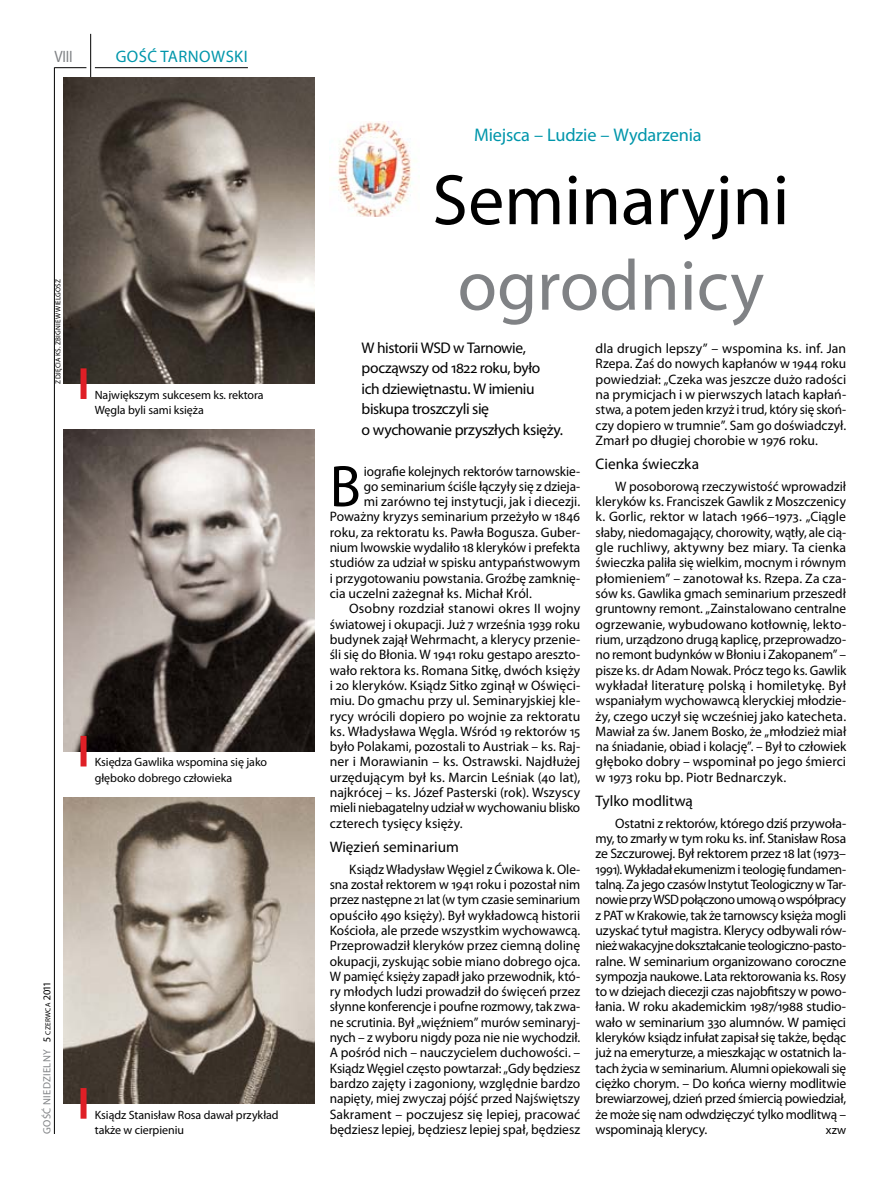
<style>
.page{position:relative;width:893px;height:1191px;background:#fff}
.page>*{position:absolute;margin:0;border:0;box-sizing:border-box;transform-origin:0 0}
.t1{font:72px "Myriad Pro";color:#000}
.t2{font:72px "Myriad Pro";color:#808285}
.t3{font:59.1px "Myriad Pro";color:#000}
.t4{font:18.3px "Myriad Pro";letter-spacing:-.005em;color:#0096ab}
.t5{font:16.65px "Myriad Pro";letter-spacing:.025em;color:#0096ab}
.t6{font:16.5px "Myriad Pro";color:#808285;scale:.9 1}
.t7{font:15.75px/20.4px "Myriad Pro";letter-spacing:-.025em;color:#000}
.t8{font:15.45px/20.4px "Myriad Pro";letter-spacing:-.03em;color:#000}
.t9{font:15.3px "Myriad Pro";color:#000}
.t10{font:13.65px/15.3px "Myriad Pro";color:#000;text-align:justify}
.t11{font:12.3px "Myriad Pro";color:#000}
.t12{font:12px/15.3px "Myriad Pro";letter-spacing:-.005em;color:#000}
.t13{font:10.5px "Myriad Pro";letter-spacing:.03em;color:#808285}
.t14{font:7.2px "Myriad Pro";letter-spacing:.02em;color:#000}
.s1{color:#000}
.s2{font-size:7.35px;color:#000}
.s3{font-size:15.45px}
</style>
<div class="page">
<hr style="left:54px;top:67px;width:1px;height:1067px;background:#000">
<hr style="left:90px;top:34px;width:1px;height:43px;background:#000">
<hr style="left:54px;top:67px;width:32px;height:1px;background:#000">
<hr style="left:95px;top:67px;width:153px;height:1px;background:#000">
<img style="left:337px;top:122px;width:75px;height:95px">
<img style="left:64px;top:77px;width:250px;height:307px">
<img style="left:64px;top:797px;width:250px;height:306px">
<img style="left:64px;top:429px;width:250px;height:322px">
<div style="left:81px;top:368px;width:6px;height:31px;background:#df1f26"></div>
<div style="left:81px;top:1088px;width:6px;height:30px;background:#df1f26"></div>
<div style="left:81px;top:736px;width:6px;height:30px;background:#df1f26"></div>
<p class="t6" style="left:54px;top:46px;width:22px">VIII</p>
<p class="t5" style="left:116px;top:46px;width:106px">gość tarn owski</p>
<p class="t14" style="left:54px;top:383px;width:106px;rotate:-90deg">Zdjęcia Ks. Zbigniew Wielgosz</p>
<p class="t12" style="left:95px;top:387px;width:170px">Największym sukcesem ks. rektora<br>Węgla byli sami księża</p>
<p class="t12" style="left:95px;top:754px;width:174px">Księdza Gawlika wspomina się jako głęboko dobrego człowieka</p>
<p class="t13" style="left:41px;top:1133px;width:153px;rotate:-90deg">Gość Niedzielny <span class="s1">5</span> <span class="s2">czerwca</span> <span class="s1">2011</span></p>
<p class="t12" style="left:95px;top:1106px;width:185px">Ksiądz Stanisław Rosa dawał przykład także w cierpieniu</p>
<h3 class="t4" style="left:474px;top:123px;width:229px">Miejsca – Ludzie – Wydarzenia</h3>
<h1 class="t1" style="left:432px;top:156px;width:359px">Seminaryjni</h1>
<h1 class="t2" style="left:458px;top:241px;width:308px">ogrodnicy</h1>
<p class="t8" style="left:362px;top:337px;width:180px">W historii WSD w Tarnowie, począwszy od 1822 roku, było ich dziewiętnastu. W imieniu</p>
<p class="t7" style="left:362px;top:398px;width:203px"><span class="s3">biskupa</span> troszczyli się<br>o wychowanie przyszłych księży.</p>
<p class="t10" style="left:596px;top:340px;width:252px">dla drugich lepszy” – wspomina ks. inf. Jan Rzepa. Zaś do nowych kapłanów w 1944 roku powiedział: „Czeka was jeszcze dużo radości na prymicjach i w pierwszych latach kapłań&shy;stwa, a potem jeden krzyż i trud, który się skoń&shy;czy dopiero w trumnie”. Sam go doświadczył.<br>Zmarł po długiej chorobie w 1976 roku.</p>
<p class="t9" style="left:596px;top:454px;width:105px">Cienka świeczka</p>
<p class="t10" style="left:596px;top:478px;width:252px;text-indent:20px">W posoborową rzeczywistość wprowadził kleryków ks. Franciszek Gawlik z Moszczenicy k. Gorlic, rektor w latach 1966–1973. „Ciągle słaby, niedomagający, chorowity, wątły, ale cią&shy;gle ruchliwy, aktywny bez miary. Ta cienka świeczka paliła się wielkim, mocnym i równym płomieniem” – zanotował ks. Rzepa. Za cza&shy;sów ks. Gawlika gmach seminarium przeszedł gruntowny remont. „Zainstalowano centralne ogrzewanie, wybudowano kotłownię, lekto&shy;rium, urządzono drugą kaplicę, przeprowadzo&shy;no remont budynków w Błoniu i Zakopanem” – pisze ks. dr Adam Nowak. Prócz tego ks. Gawlik wykładał literaturę polską i homiletykę. Był wspaniałym wychowawcą kleryckiej młodzie&shy;ży, czego uczył się wcześniej jako katecheta.<br>Mawiał za św. Janem Bosko, że „młodzież miał na śniadanie, obiad i kolację”. – Był to człowiek głęboko dobry – wspominał po jego śmierci w 1973 roku bp. Piotr Bednarczyk.</p>
<p class="t9" style="left:596px;top:791px;width:99px">Tylko modlitwą</p>
<p class="t10" style="left:596px;top:815px;width:252px;text-indent:20px">Ostatni z rektorów, którego dziś przywoła&shy;my, to zmarły w tym roku ks. inf. Stanisław Rosa ze Szczurowej. Był rektorem przez 18 lat (1973– 1991). Wykładał ekumenizm i teologię fundamen&shy;talną. Za jego czasów Instytut Teologiczny w Tar&shy;nowie przy WSD połączono umową o współpracy z PAT w Krakowie, tak że tarnowscy księża mogli uzyskać tytuł magistra. Klerycy odbywali rów&shy;nież wakacyjne dokształcanie teologiczno-pasto&shy;ralne. W seminarium organizowano coroczne sympozja naukowe. Lata rektorowania ks. Rosy to w dziejach diecezji czas najobfitszy w powo&shy;łania. W roku akademickim 1987/1988 studio&shy;wało w seminarium 330 alumnów. W pamięci kleryków ksiądz infułat zapisał się także, będąc już na emeryturze, a mieszkając w ostatnich la&shy;tach życia w seminarium. Alumni opiekowali się ciężko chorym. – Do końca wierny modlitwie brewiarzowej, dzień przed śmiercią powiedział, że może się nam odwdzięczyć tylko modlitwą – wspominają klerycy.</p>
<h2 class="t3" style="left:330px;top:450px;width:33px">B</h2>
<p class="t10" style="left:364px;top:463px;width:218px">iografie kolejnych rektorów tarnowskie-</p>
<p class="t10" style="left:364px;top:478px;width:218px">go seminarium ściśle łączyły się z dzieja-</p>
<p class="t10" style="left:364px;top:494px;width:218px">mi zarówno tej instytucji, jak i diecezji.</p>
<p class="t10" style="left:330px;top:509px;width:252px">Poważny kryzys seminarium przeżyło w 1846</p>
<p class="t10" style="left:330px;top:524px;width:252px">roku, za rektoratu ks. Pawła Bogusza. Guber-</p>
<p class="t10" style="left:330px;top:539px;width:252px">nium lwowskie wydaliło 18 kleryków i prefekta</p>
<p class="t10" style="left:330px;top:555px;width:252px">studiów za udział w spisku antypaństwowym</p>
<p class="t10" style="left:330px;top:570px;width:252px">i przygotowaniu powstania. Groźbę zamknię-</p>
<p class="t10" style="left:330px;top:585px;width:204px">cia uczelni zażegnał ks. Michał Król.</p>
<p class="t10" style="left:349px;top:601px;width:233px">Osobny rozdział stanowi okres II wojny</p>
<p class="t10" style="left:330px;top:616px;width:252px">światowej i okupacji. Już 7 września 1939 roku</p>
<p class="t10" style="left:330px;top:631px;width:252px">budynek zajął Wehrmacht, a klerycy przenie-</p>
<p class="t10" style="left:330px;top:647px;width:252px">śli się do Błonia. W 1941 roku gestapo areszto-</p>
<p class="t10" style="left:330px;top:662px;width:252px">wało rektora ks. Romana Sitkę, dwóch księży</p>
<p class="t10" style="left:330px;top:677px;width:252px">i 20 kleryków. Ksiądz Sitko zginął w Oświęci-</p>
<p class="t10" style="left:330px;top:693px;width:252px">miu. Do gmachu przy ul. Seminaryjskiej kle-</p>
<p class="t10" style="left:330px;top:708px;width:252px">rycy wrócili dopiero po wojnie za rektoratu</p>
<p class="t10" style="left:330px;top:723px;width:252px">ks. Władysława Węgla. Wśród 19 rektorów 15</p>
<p class="t10" style="left:330px;top:738px;width:252px">było Polakami, pozostali to Austriak – ks. Raj-</p>
<p class="t10" style="left:330px;top:754px;width:252px">ner i Morawianin – ks. Ostrawski. Najdłużej</p>
<p class="t10" style="left:330px;top:769px;width:252px">urzędującym był ks. Marcin Leśniak (40 lat),</p>
<p class="t10" style="left:330px;top:784px;width:252px">najkrócej – ks. Józef Pasterski (rok). Wszyscy</p>
<p class="t10" style="left:330px;top:800px;width:252px">mieli niebagatelny udział w wychowaniu blisko</p>
<p class="t10" style="left:330px;top:815px;width:134px">czterech tysięcy księży.</p>
<p class="t9" style="left:330px;top:837px;width:131px">Więzień seminarium</p>
<p class="t10" style="left:330px;top:861px;width:252px;text-indent:20px">Ksiądz Władysław Węgiel z Ćwikowa k. Ole&shy;sna został rektorem w 1941 roku i pozostał nim przez następne 21 lat (w tym czasie seminarium opuściło 490 księży). Był wykładowcą historii Kościoła, ale przede wszystkim wychowawcą.<br>Przeprowadził kleryków przez ciemną dolinę okupacji, zyskując sobie miano dobrego ojca.<br>W pamięć księży zapadł jako przewodnik, któ&shy;ry młodych ludzi prowadził do święceń przez słynne konferencje i poufne rozmowy, tak zwa&shy;ne scrutinia. Był „więźniem” murów seminaryj&shy;nych – z wyboru nigdy poza nie nie wychodził.<br>A pośród nich – nauczycielem duchowości. – Ksiądz Węgiel często powtarzał: „Gdy będziesz bardzo zajęty i zagoniony, względnie bardzo napięty, miej zwyczaj pójść przed Najświętszy Sakrament – poczujesz się lepiej, pracować będziesz lepiej, będziesz lepiej spał, będziesz</p>
<p class="t11" style="left:826px;top:1122px;width:22px">xzw</p>
</div>
